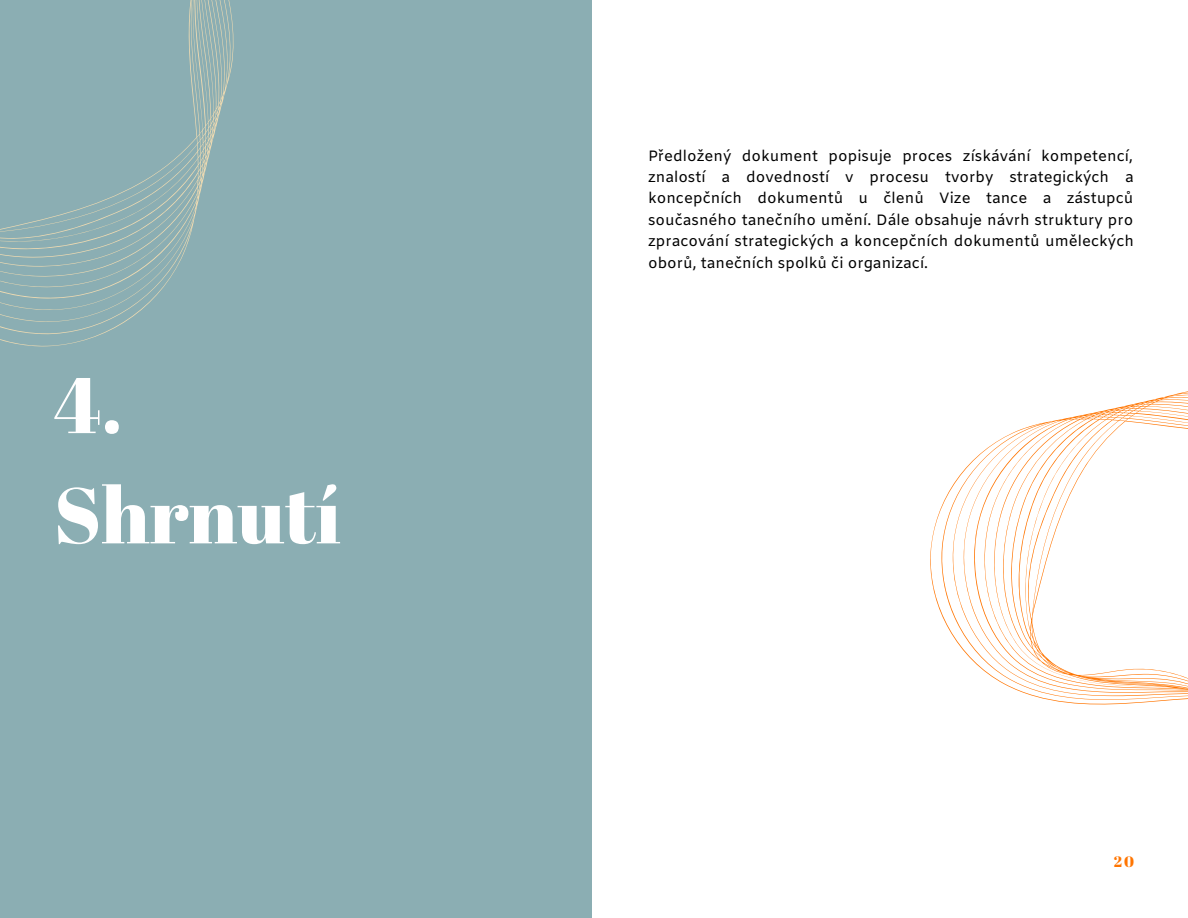
<style>
.page{position:relative;width:1188px;height:918px;background:#fff}
.page>*{position:absolute;margin:0;border:0;box-sizing:border-box;transform-origin:0 0}
.t1{font:78.75px/110.2px "Abril Fatface";color:#fff}
.t2{font:15px/21.3px "Amiko";color:#000;text-align:justify}
.t3{font:15px "Abril Fatface";color:#ff7500}
</style>
<div class="page">
<div style="left:0;top:0;width:592px;height:918px;background:#8baeb3"></div>
<svg style="left:930px;top:391px;width:258px;height:314px"></svg>
<div style="left:0;top:0;width:325px;height:356px;background:#8baeb3"></div>
<h1 class="t1" style="left:54px;top:348px;width:288px">4.<br>Shrnutí</h1>
<p class="t2" style="left:648px;top:146px;width:487px">Předložený dokument popisuje proces získávání kompetencí, znalostí a dovedností v procesu tvorby strategických a koncepčních dokumentů u členů Vize tance a zástupců současného tanečního umění. Dále obsahuje návrh struktury pro zpracování strategických a koncepčních dokumentů uměleckých oborů, tanečních spolků či organizací.</p>
<p class="t3" style="left:1114px;top:851px;width:22px">20</p>
</div>
